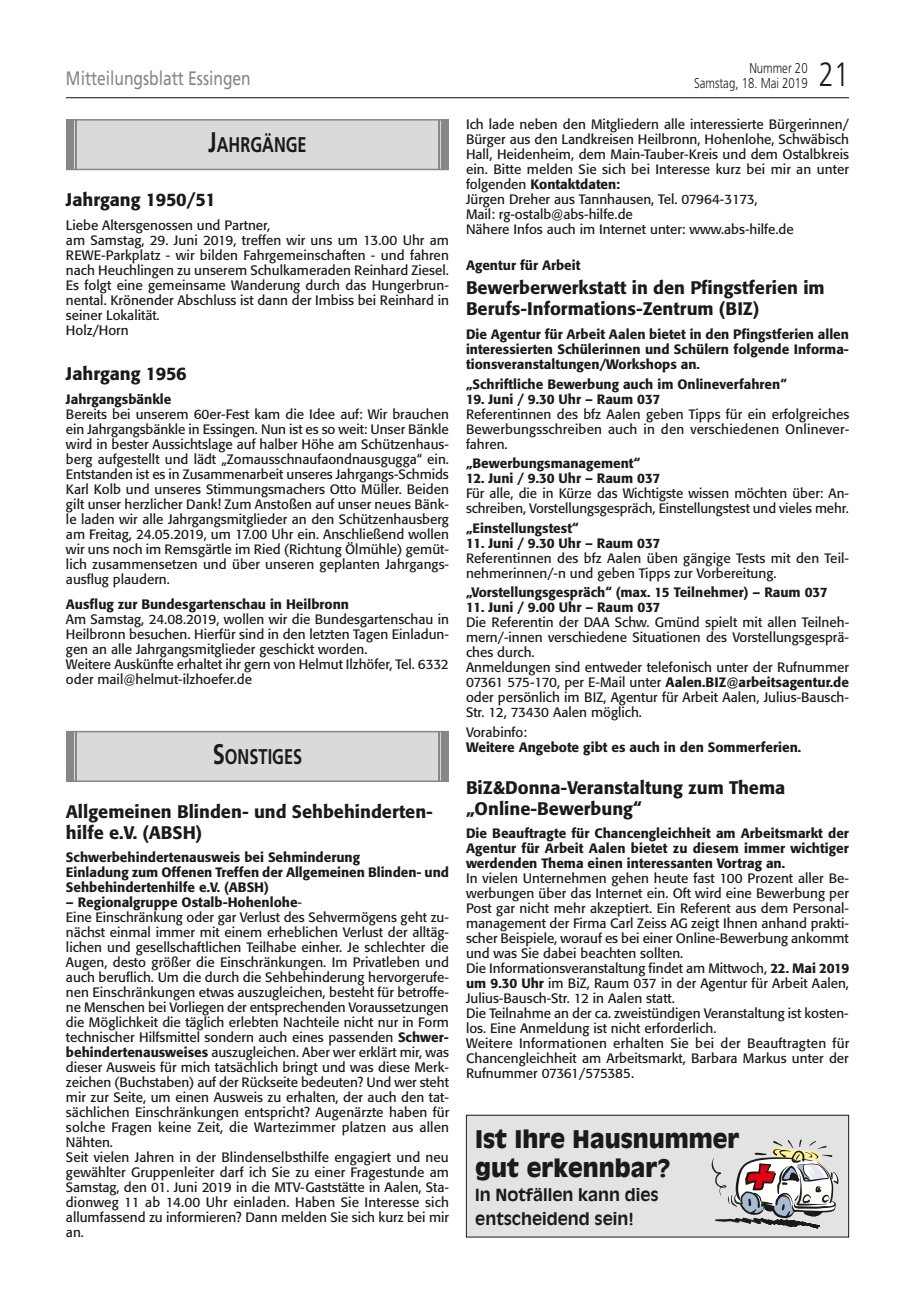
<style>
.page{position:relative;width:915px;height:1297px;background:#fff}
.page>*{position:absolute;margin:0;border:0;box-sizing:border-box;transform-origin:0 0}
.t1{font:300 33.75px "Frutiger";color:#1a1a18;scale:.8 1}
.t2{font:900 24px/28.8px "Antique Olive";color:#1a1a18}
.t3{font:700 21.3px "Frutiger";color:#1a1a18;scale:.77 1}
.t4{font:19.5px "Frutiger";color:#868786;scale:.8 1}
.t5{font:500 18px/21px "Formata";color:#1a1a18}
.t6{font:700 16.5px/24px "Antique Olive";color:#1a1a18}
.t7{font:300 14.25px "Frutiger";color:#1a1a18;scale:.8 1}
.t8{font:13.5px/15px "Formata";color:#1a1a18}
.t9{font:500 13.5px/15px "Formata";color:#1a1a18;text-align:justify}
.s1{font-size:28.35px}
.s2{font-weight:500}
</style>
<div class="page">
<hr style="left:66px;top:97px;width:782px;height:1px;background:#1a1a18">
<div style="left:67px;top:121px;width:380px;height:48px;background:#d9dada"></div>
<div style="left:66px;top:119px;width:383px;height:51px;border:2px solid #868786"></div>
<div style="left:441px;top:119px;width:8px;height:50px;background:#868786"></div>
<hr style="left:438px;top:119px;width:1px;height:51px;background:#868786">
<div style="left:66px;top:119px;width:7px;height:51px;background:#868786"></div>
<hr style="left:75px;top:119px;width:2px;height:50px;background:#868786">
<div style="left:67px;top:732px;width:380px;height:48px;background:#d9dada"></div>
<div style="left:66px;top:731px;width:383px;height:51px;border:2px solid #868786"></div>
<div style="left:441px;top:731px;width:8px;height:50px;background:#868786"></div>
<hr style="left:438px;top:731px;width:1px;height:50px;background:#868786">
<div style="left:66px;top:731px;width:7px;height:50px;background:#868786"></div>
<hr style="left:75px;top:731px;width:2px;height:50px;background:#868786">
<div style="left:466px;top:1115px;width:382px;height:122px;background:#e3e3e3"></div>
<div style="left:466px;top:1115px;width:382px;height:122px;border:1px solid #1a1a18"></div>
<svg style="left:711px;top:1139px;width:127px;height:90px"></svg>
<p class="t7" style="left:749px;top:60px;width:74px">Nummer 20</p>
<h3 class="t4" style="left:66px;top:66px;width:232px">Mitteilungsblatt Essingen</h3>
<p class="t7" style="left:694px;top:75px;width:143px">Samstag, 18. Mai 2019</p>
<h1 class="t1" style="left:818px;top:55px;width:39px">21</h1>
<h3 class="t3" style="left:208px;top:132px;width:129px"><span class="s1">J</span>AHRGÄNGE</h3>
<h3 class="t5" style="left:66px;top:189px;width:152px">Jahrgang 1950/51</h3>
<p class="t8" style="left:66px;top:217px;width:384px">Liebe Altersgenossen und Partner,<br>am Samstag, 29. Juni 2019, treffen wir uns um 13.00 Uhr am REWE-Parkplatz - wir bilden Fahrgemeinschaften - und fahren nach Heuchlingen zu unserem Schulkameraden Reinhard Ziesel.<br>Es folgt eine gemeinsame Wanderung durch das Hungerbrun&shy;nental. Krönender Abschluss ist dann der Imbiss bei Reinhard in seiner Lokalität.<br>Holz/Horn</p>
<h3 class="t5" style="left:66px;top:363px;width:122px">Jahrgang 1956</h3>
<p class="t9" style="left:66px;top:391px;width:107px">Jahrgangsbänkle</p>
<p class="t8" style="left:66px;top:406px;width:384px;text-align:justify">Bereits bei unserem 60er-Fest kam die Idee auf: Wir brauchen ein Jahrgangsbänkle in Essingen. Nun ist es so weit: Unser Bänkle wird in bester Aussichtslage auf halber Höhe am Schützenhaus&shy;berg aufgestellt und lädt „Zomausschnaufaondnausgugga“ ein.<br>Entstanden ist es in Zusammenarbeit unseres Jahrgangs-Schmids Karl Kolb und unseres Stimmungsmachers Otto Müller. Beiden gilt unser herzlicher Dank! Zum Anstoßen auf unser neues Bänk&shy;le laden wir alle Jahrgangsmitglieder an den Schützenhausberg am Freitag, 24.05.2019, um 17.00 Uhr ein. Anschließend wollen wir uns noch im Remsgärtle im Ried (Richtung Ölmühle) gemüt&shy;lich zusammensetzen und über unseren geplanten Jahrgangs&shy;ausflug plaudern.</p>
<p class="t9" style="left:66px;top:596px;width:284px">Ausflug zur Bundesgartenschau in Heilbronn</p>
<p class="t8" style="left:66px;top:611px;width:384px">Am Samstag, 24.08.2019, wollen wir die Bundesgartenschau in Heilbronn besuchen. Hierfür sind in den letzten Tagen Einladun&shy;gen an alle Jahrgangsmitglieder geschickt worden.<br>Weitere Auskünfte erhaltet ihr gern von Helmut Ilzhöfer, Tel. 6332 oder mail@helmut-ilzhoefer.de</p>
<h3 class="t3" style="left:213px;top:744px;width:118px"><span class="s1">S</span>ONSTIGES</h3>
<h3 class="t5" style="left:66px;top:801px;width:368px">Allgemeinen Blinden- und Sehbehinderten&shy;hilfe e.V. (ABSH)</h3>
<p class="t9" style="left:66px;top:850px;width:384px;text-align:left">Schwerbehindertenausweis bei Sehminderung<br>Einladung zum Offenen Treffen der Allgemeinen Blinden- und<br>Sehbehindertenhilfe e.V. (ABSH)</p>
<p class="t8" style="left:66px;top:895px;width:384px"><span class="s2">– Regionalgruppe Ostalb-Hohenlohe</span>-<br>Eine Einschränkung oder gar Verlust des Sehvermögens geht zu&shy;nächst einmal immer mit einem erheblichen Verlust der alltäg&shy;lichen und gesellschaftlichen Teilhabe einher. Je schlechter die Augen, desto größer die Einschränkungen. Im Privatleben und auch beruflich. Um die durch die Sehbehinderung hervorgerufe&shy;nen Einschränkungen etwas auszugleichen, besteht für betroffe&shy;ne Menschen bei Vorliegen der entsprechenden Voraussetzungen die Möglichkeit die täglich erlebten Nachteile nicht nur in Form technischer Hilfsmittel sondern auch eines passenden <span class="s2">Schwer&shy;behindertenausweises</span> auszugleichen. Aber wer erklärt mir, was dieser Ausweis für mich tatsächlich bringt und was diese Merk&shy;zeichen (Buchstaben) auf der Rückseite bedeuten? Und wer steht mir zur Seite, um einen Ausweis zu erhalten, der auch den tat&shy;sächlichen Einschränkungen entspricht? Augenärzte haben für solche Fragen keine Zeit, die Wartezimmer platzen aus allen Nähten.<br>Seit vielen Jahren in der Blindenselbsthilfe engagiert und neu gewählter Gruppenleiter darf ich Sie zu einer Fragestunde am Samstag, den 01. Juni 2019 in die MTV-Gaststätte in Aalen, Sta&shy;dionweg 11 ab 14.00 Uhr einladen. Haben Sie Interesse sich allumfassend zu informieren? Dann melden Sie sich kurz bei mir an.</p>
<p class="t8" style="left:466px;top:116px;width:384px">Ich lade neben den Mitgliedern alle interessierte Bürgerinnen/ Bürger aus den Landkreisen Heilbronn, Hohenlohe, Schwäbisch Hall, Heidenheim, dem Main-Tauber-Kreis und dem Ostalbkreis ein. Bitte melden Sie sich bei Interesse kurz bei mir an unter folgenden <span class="s2">Kontaktdaten:<br></span>Jürgen Dreher aus Tannhausen, Tel. 07964-3173,<br>Mail: rg-ostalb@abs-hilfe.de<br>Nähere Infos auch im Internet unter: www.abs-hilfe.de</p>
<p class="t9" style="left:466px;top:258px;width:116px">Agentur für Arbeit</p>
<h3 class="t5" style="left:466px;top:277px;width:360px">Bewerberwerkstatt in den Pfingstferien im<br>Berufs-Informations-Zentrum (BIZ)</h3>
<p class="t9" style="left:466px;top:327px;width:384px">Die Agentur für Arbeit Aalen bietet in den Pfingstferien allen interessierten Schülerinnen und Schülern folgende Informa&shy;tionsveranstaltungen/Workshops an.</p>
<p class="t9" style="left:466px;top:376px;width:322px">„Schriftliche Bewerbung auch im Onlineverfahren“</p>
<p class="t9" style="left:466px;top:391px;width:196px">19. Juni / 9.30 Uhr – Raum 037</p>
<p class="t8" style="left:466px;top:406px;width:384px;text-align:justify">Referentinnen des bfz Aalen geben Tipps für ein erfolgreiches Bewerbungsschreiben auch in den verschiedenen Onlinever&shy;fahren.</p>
<p class="t9" style="left:466px;top:456px;width:176px">„Bewerbungsmanagement“</p>
<p class="t9" style="left:466px;top:471px;width:196px">12. Juni / 9.30 Uhr – Raum 037</p>
<p class="t8" style="left:466px;top:486px;width:384px">Für alle, die in Kürze das Wichtigste wissen möchten über: An&shy;schreiben, Vorstellungsgespräch, Einstellungstest und vieles mehr.</p>
<p class="t9" style="left:466px;top:520px;width:114px">„Einstellungstest“</p>
<p class="t9" style="left:466px;top:535px;width:196px">11. Juni / 9.30 Uhr – Raum 037</p>
<p class="t8" style="left:466px;top:550px;width:384px">Referentinnen des bfz Aalen üben gängige Tests mit den Teil&shy;nehmerinnen/-n und geben Tipps zur Vorbereitung.</p>
<p class="t9" style="left:466px;top:585px;width:363px">„Vorstellungsgespräch“ (max. 15 Teilnehmer) – Raum 037</p>
<p class="t9" style="left:466px;top:600px;width:196px">11. Juni / 9.00 Uhr – Raum 037</p>
<p class="t8" style="left:466px;top:615px;width:384px">Die Referentin der DAA Schw. Gmünd spielt mit allen Teilneh&shy;mern/-innen verschiedene Situationen des Vorstellungsgesprä&shy;ches durch.<br>Anmeldungen sind entweder telefonisch unter der Rufnummer 07361 575-170, per E-Mail unter <span class="s2">Aalen.BIZ@arbeitsagentur.de </span>oder persönlich im BIZ, Agentur für Arbeit Aalen, Julius-Bausch-Str. 12, 73430 Aalen möglich.</p>
<p class="t8" style="left:466px;top:724px;width:63px">Vorabinfo:</p>
<p class="t9" style="left:466px;top:739px;width:336px">Weitere Angebote gibt es auch in den Sommerferien.</p>
<h3 class="t5" style="left:466px;top:777px;width:321px">BiZ&amp;Donna-Veranstaltung zum Thema „Online-Bewerbung“</h3>
<p class="t9" style="left:466px;top:826px;width:384px">Die Beauftragte für Chancengleichheit am Arbeitsmarkt der Agentur für Arbeit Aalen bietet zu diesem immer wichtiger werdenden Thema einen interessanten Vortrag an.</p>
<p class="t8" style="left:466px;top:871px;width:384px">In vielen Unternehmen gehen heute fast 100 Prozent aller Be&shy;werbungen über das Internet ein. Oft wird eine Bewerbung per Post gar nicht mehr akzeptiert. Ein Referent aus dem Personal&shy;management der Firma Carl Zeiss AG zeigt Ihnen anhand prakti&shy;scher Beispiele, worauf es bei einer Online-Bewerbung ankommt und was Sie dabei beachten sollten.<br>Die Informationsveranstaltung findet am Mittwoch, <span class="s2">22. Mai 2019 um 9.30 Uhr</span> im BiZ, Raum 037 in der Agentur für Arbeit Aalen, Julius-Bausch-Str. 12 in Aalen statt.<br>Die Teilnahme an der ca. zweistündigen Veranstaltung ist kosten&shy;los. Eine Anmeldung ist nicht erforderlich.<br>Weitere Informationen erhalten Sie bei der Beauftragten für Chancengleichheit am Arbeitsmarkt, Barbara Markus unter der Rufnummer 07361/575385.</p>
<h2 class="t2" style="left:475px;top:1124px;width:265px">Ist Ihre Hausnummer gut erkennbar?</h2>
<p class="t6" style="left:475px;top:1182px;width:185px">In Notfällen kann dies entscheidend sein!</p>
</div>
